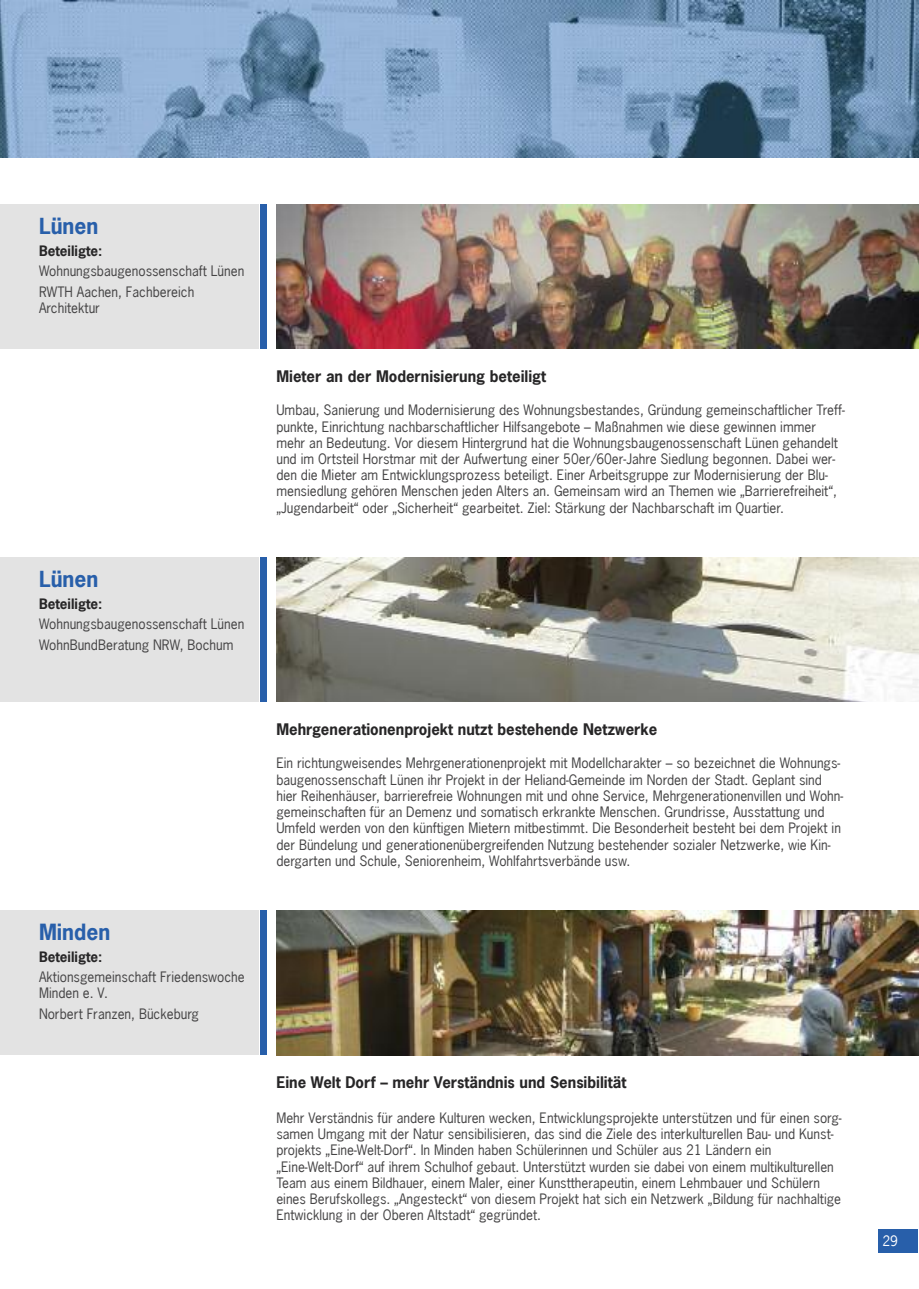
<style>
.page{position:relative;width:919px;height:1289px;background:#fff}
.page>*{position:absolute;margin:0;border:0;box-sizing:border-box;transform-origin:0 0}
.t1{font:700 21px "News Gothic LT";color:#285faa}
.t2{font:700 15px "News Gothic LT";color:#272627}
.t3{font:13.5px/16.2px "News Gothic LT";color:#454445}
.t4{font:700 13.5px "News Gothic LT";color:#272627}
.t5{font:13.5px "News Gothic LT";color:#fff}
</style>
<div class="page">
<div style="left:0;top:204px;width:258px;height:145px;background:#e3e3e3"></div>
<img style="left:276px;top:204px;width:642px;height:145px">
<div style="left:261px;top:204px;width:6px;height:145px;background:#285faa"></div>
<div style="left:0;top:557px;width:258px;height:145px;background:#e3e3e3"></div>
<img style="left:276px;top:557px;width:642px;height:145px">
<div style="left:261px;top:557px;width:6px;height:145px;background:#285faa"></div>
<div style="left:0;top:910px;width:258px;height:144px;background:#e3e3e3"></div>
<img style="left:276px;top:910px;width:642px;height:144px">
<div style="left:261px;top:910px;width:6px;height:144px;background:#285faa"></div>
<div style="left:878px;top:1229px;width:40px;height:24px;background:#285faa"></div>
<img style="left:0;top:0;width:918px;height:157px">
<h1 class="t1" style="left:39px;top:212px;width:61px">Lünen</h1>
<p class="t3" style="left:39px;top:260px;width:207px;line-height:20.7px">Wohnungsbaugenossenschaft Lünen<br>RWTH Aachen, Fachbereich</p>
<p class="t3" style="left:39px;top:299px;width:62px">Architektur</p>
<p class="t4" style="left:39px;top:242px;width:65px">Beteiligte:</p>
<h1 class="t1" style="left:39px;top:565px;width:61px">Lünen</h1>
<p class="t3" style="left:39px;top:613px;width:207px;line-height:20.7px">Wohnungsbaugenossenschaft Lünen<br>WohnBundBeratung NRW, Bochum</p>
<p class="t4" style="left:39px;top:595px;width:65px">Beteiligte:</p>
<h1 class="t1" style="left:39px;top:917px;width:73px">Minden</h1>
<p class="t3" style="left:39px;top:968px;width:207px">Aktionsgemeinschaft Friedenswoche<br>Minden e. V.</p>
<p class="t3" style="left:39px;top:1005px;width:161px">Norbert Franzen, Bückeburg</p>
<p class="t4" style="left:39px;top:948px;width:65px">Beteiligte:</p>
<p class="t2" style="left:276px;top:366px;width:271px">Mieter an der Modernisierung beteiligt</p>
<p class="t3" style="left:276px;top:402px;width:570px">Umbau, Sanierung und Modernisierung des Wohnungsbestandes, Gründung gemeinschaftlicher Treff&shy;punkte, Einrichtung nachbarschaftlicher Hilfsangebote – Maßnahmen wie diese gewinnen immer mehr an Bedeutung. Vor diesem Hintergrund hat die Wohnungsbaugenossenschaft Lünen gehandelt und im Ortsteil Horstmar mit der Aufwertung einer 50er/60er-Jahre Siedlung begonnen. Dabei wer&shy;den die Mieter am Entwicklungsprozess beteiligt. Einer Arbeitsgruppe zur Modernisierung der Blu&shy;mensiedlung gehören Menschen jeden Alters an. Gemeinsam wird an Themen wie „Barrierefreiheit“, „Jugendarbeit“ oder „Sicherheit“ gearbeitet. Ziel: Stärkung der Nachbarschaft im Quartier.</p>
<p class="t2" style="left:276px;top:719px;width:382px">Mehrgenerationenprojekt nutzt bestehende Netzwerke</p>
<p class="t3" style="left:276px;top:755px;width:568px">Ein richtungweisendes Mehrgenerationenprojekt mit Modellcharakter – so bezeichnet die Wohnungs&shy;baugenossenschaft Lünen ihr Projekt in der Heliand-Gemeinde im Norden der Stadt. Geplant sind hier Reihenhäuser, barrierefreie Wohnungen mit und ohne Service, Mehrgenerationenvillen und Wohn&shy;gemeinschaften für an Demenz und somatisch erkrankte Menschen. Grundrisse, Ausstattung und Umfeld werden von den künftigen Mietern mitbestimmt. Die Besonderheit besteht bei dem Projekt in der Bündelung und generationenübergreifenden Nutzung bestehender sozialer Netzwerke, wie Kin&shy;dergarten und Schule, Seniorenheim, Wohlfahrtsverbände usw.</p>
<p class="t2" style="left:276px;top:1072px;width:351px">Eine Welt Dorf – mehr Verständnis und Sensibilität</p>
<p class="t3" style="left:276px;top:1109px;width:566px">Mehr Verständnis für andere Kulturen wecken, Entwicklungsprojekte unterstützen und für einen sorg&shy;samen Umgang mit der Natur sensibilisieren, das sind die Ziele des interkulturellen Bau- und Kunst&shy;projekts „Eine-Welt-Dorf“. In Minden haben Schülerinnen und Schüler aus 21 Ländern ein „Eine-Welt-Dorf“ auf ihrem Schulhof gebaut. Unterstützt wurden sie dabei von einem multikulturellen Team aus einem Bildhauer, einem Maler, einer Kunsttherapeutin, einem Lehmbauer und Schülern eines Berufskollegs. „Angesteckt“ von diesem Projekt hat sich ein Netzwerk „Bildung für nachhaltige Entwicklung in der Oberen Altstadt“ gegründet.</p>
<p class="t5" style="left:882px;top:1232px;width:17px">29</p>
</div>
